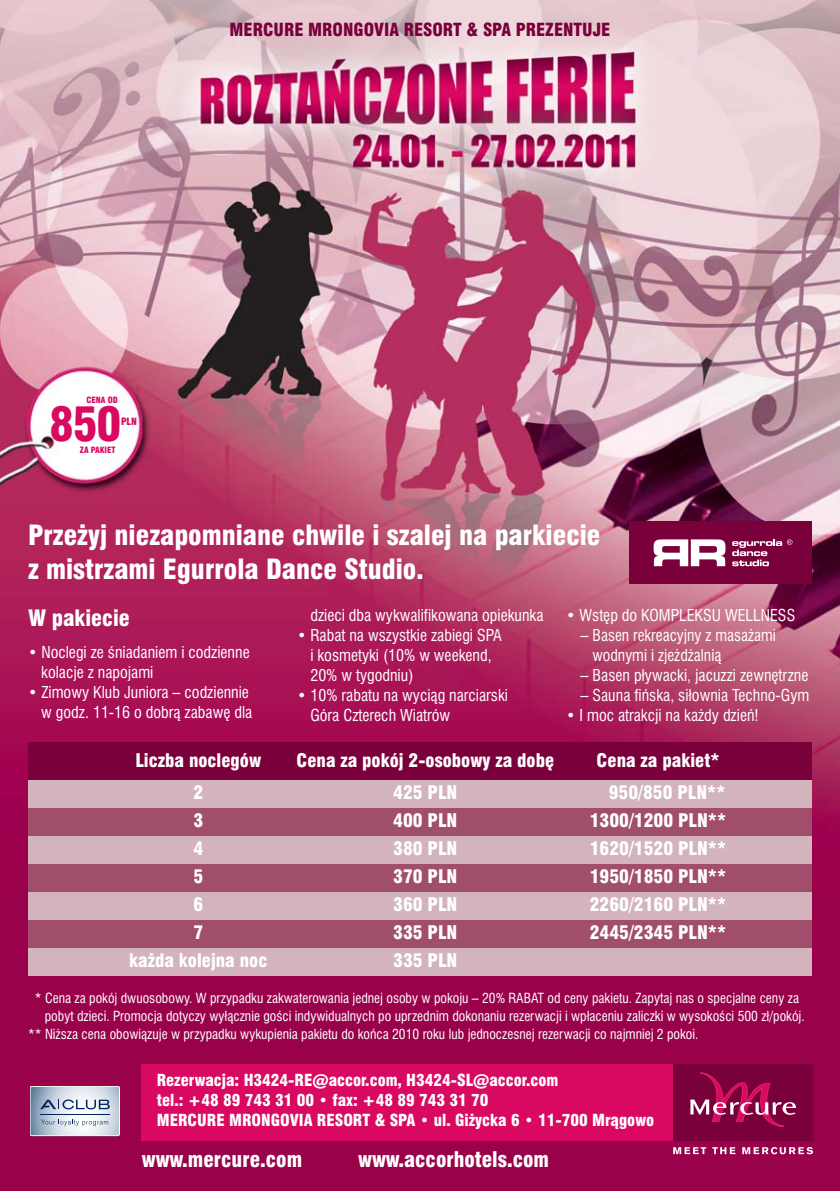
<style>
.page{position:relative;width:840px;height:1191px;background:#fff}
.page>*{position:absolute;margin:0;border:0;box-sizing:border-box;transform-origin:0 0}
.t1{font:900 condensed 46.6px "Swiss 721 PL";color:#d90861}
.t2{font:900 condensed 27.2px/34px "Swiss 721 PL";color:#fff}
.t3{font:900 condensed 22px "Swiss 721 PL";color:#fff}
.t4{font:900 condensed 21px "Swiss 721 PL";color:#fff}
.t5{font:900 condensed 18.4px "Swiss 721 PL";color:#fff}
.t6{font:900 condensed 17.6px "Swiss 721 PL";color:#7a003c}
.t7{font:900 condensed 16.2px/20px "Swiss 721 PL";color:#fff}
.t8{font:condensed 16px/20px "Swiss 721 PL";color:#fff}
.t9{font:condensed 13.6px "Swiss 721 PL";color:#fff}
.t10{font:900 condensed 9.8px "Swiss 721 PL";color:#d90861}
.t11{font:900 condensed 8.4px "Swiss 721 PL";color:#d90861}
</style>
<div class="page">
<img style="left:0;top:0;width:839px;height:1191px">
<div style="left:142px;top:1063px;width:546px;height:77px;background:#d90861"></div>
<div style="left:672px;top:1063px;width:140px;height:77px;background:#7a003c"></div>
<svg style="left:690px;top:1072px;width:105px;height:54px"></svg>
<svg style="left:672px;top:1147px;width:33px;height:7px"></svg>
<svg style="left:711px;top:1147px;width:24px;height:7px"></svg>
<svg style="left:741px;top:1147px;width:71px;height:7px"></svg>
<div style="left:31px;top:1086px;width:89px;height:50px;background:#eff1f4;border-radius:2px"></div>
<svg style="left:30px;top:1086px;width:89px;height:49px"></svg>
<div style="left:30px;top:1086px;width:89px;height:49px;border:1px solid #fff;border-radius:2px"></div>
<svg style="left:40px;top:1099px;width:70px;height:10px"></svg>
<hr style="left:40px;top:1114px;width:70px;height:1px;background:#00235d">
<svg style="left:41px;top:1119px;width:67px;height:7px"></svg>
<div style="left:28px;top:742px;width:783px;height:233px;background:#d3b3bc"></div>
<div style="left:28px;top:742px;width:783px;height:38px;background:#7a003c"></div>
<div style="left:28px;top:808px;width:783px;height:28px;background:#a14e6d"></div>
<div style="left:28px;top:864px;width:783px;height:28px;background:#a14e6d"></div>
<div style="left:28px;top:920px;width:783px;height:27px;background:#a14e6d"></div>
<div style="left:629px;top:521px;width:182px;height:63px;background:#7a003c"></div>
<svg style="left:653px;top:539px;width:72px;height:27px"></svg>
<svg style="left:732px;top:539px;width:60px;height:27px"></svg>
<p class="t6" style="left:229px;top:23px;width:382px">MERCURE MRONGOVIA RESORT &amp; SPA PREZENTUJE</p>
<p class="t11" style="left:86px;top:396px;width:33px">CENA OD</p>
<h1 class="t1" style="left:49px;top:406px;width:74px">850</h1>
<p class="t10" style="left:121px;top:417px;width:18px">PLN</p>
<p class="t11" style="left:80px;top:447px;width:37px">ZA PAKIET</p>
<h2 class="t2" style="left:28px;top:520px;width:573px">Prze˝yj niezapomniane chwile i szalej na parkiecie z mistrzami Egurrola Dance Studio.</h2>
<h3 class="t3" style="left:28px;top:609px;width:103px">W pakiecie</h3>
<p class="t8" style="left:41px;top:643px;width:210px;text-indent:-13px">• Noclegi ze Êniadaniem i codzienne kolacje z napojami</p>
<p class="t8" style="left:28px;top:683px;width:226px;text-align:right">• Zimowy Klub Juniora – codziennie w godz. 11-16 o dobrà zabaw´ dla</p>
<p class="t8" style="left:310px;top:606px;width:234px">dzieci dba wykwalifikowana opiekunka</p>
<p class="t8" style="left:310px;top:626px;width:193px;text-indent:-13px">• Rabat na wszystkie zabiegi SPA i kosmetyki (10% w weekend,<br>20% w tygodniu)</p>
<p class="t8" style="left:310px;top:686px;width:199px;text-indent:-13px">• 10% rabatu na wyciàg narciarski<br>Góra Czterech Wiatrów</p>
<p class="t8" style="left:566px;top:606px;width:230px">• Wst´p do KOMPLEKSU WELLNESS</p>
<p class="t8" style="left:592px;top:626px;width:185px;text-indent:-12px">– Basen rekreacyjny z masa˝ami wodnymi i zje˝d˝alnià</p>
<p class="t8" style="left:580px;top:666px;width:229px">– Basen pływacki, jacuzzi zewn´trzne</p>
<p class="t8" style="left:580px;top:686px;width:230px">– Sauna fiƒska, siłownia Techno-Gym</p>
<p class="t8" style="left:566px;top:706px;width:194px">• I moc atrakcji na ka˝dy dzieƒ!</p>
<p class="t5" style="left:135px;top:752px;width:127px">Liczba noclegów</p>
<p class="t5" style="left:296px;top:752px;width:259px">Cena za pokój 2-osobowy za dob´</p>
<p class="t5" style="left:596px;top:752px;width:124px">Cena za pakiet*</p>
<p class="t5" style="left:193px;top:785px;width:11px">2</p>
<p class="t5" style="left:393px;top:785px;width:66px">425 PLN</p>
<p class="t5" style="left:608px;top:785px;width:118px">950/850 PLN**</p>
<p class="t5" style="left:193px;top:813px;width:11px">3</p>
<p class="t5" style="left:393px;top:813px;width:66px">400 PLN</p>
<p class="t5" style="left:589px;top:813px;width:138px">1300/1200 PLN**</p>
<p class="t5" style="left:193px;top:841px;width:11px">4</p>
<p class="t5" style="left:393px;top:841px;width:66px">380 PLN</p>
<p class="t5" style="left:589px;top:841px;width:138px">1620/1520 PLN**</p>
<p class="t5" style="left:193px;top:869px;width:11px">5</p>
<p class="t5" style="left:393px;top:869px;width:66px">370 PLN</p>
<p class="t5" style="left:589px;top:869px;width:138px">1950/1850 PLN**</p>
<p class="t5" style="left:193px;top:897px;width:11px">6</p>
<p class="t5" style="left:393px;top:897px;width:66px">360 PLN</p>
<p class="t5" style="left:589px;top:897px;width:138px">2260/2160 PLN**</p>
<p class="t5" style="left:193px;top:925px;width:11px">7</p>
<p class="t5" style="left:393px;top:925px;width:66px">335 PLN</p>
<p class="t5" style="left:589px;top:925px;width:138px">2445/2345 PLN**</p>
<p class="t5" style="left:129px;top:953px;width:140px">ka˝da kolejna noc</p>
<p class="t5" style="left:393px;top:953px;width:66px">335 PLN</p>
<p class="t9" style="left:35px;top:993px;width:765px">* Cena za pokój dwuosobowy. W przypadku zakwaterowania jednej osoby w pokoju – 20% RABAT od ceny pakietu. Zapytaj nas o specjalne ceny za</p>
<p class="t9" style="left:45px;top:1011px;width:761px">pobyt dzieci. Promocja dotyczy wyłàcznie goÊci indywidualnych po uprzednim dokonaniu rezerwacji i wpłaceniu zaliczki w wysokoÊci 500 zł/pokój.</p>
<p class="t9" style="left:28px;top:1029px;width:671px">** Ni˝sza cena obowiàzuje w przypadku wykupienia pakietu do koƒca 2010 roku lub jednoczesnej rezerwacji co najmniej 2 pokoi.</p>
<p class="t7" style="left:157px;top:1071px;width:498px">Rezerwacja: H3424-RE@accor.com, H3424-SL@accor.com<br>tel.: +48 89 743 31 00 • fax: +48 89 743 31 70<br>MERCURE MRONGOVIA RESORT &amp; SPA • ul. Gi˝ycka 6 • 11-700 Mràgowo</p>
<h3 class="t4" style="left:142px;top:1150px;width:162px">www.mercure.com</h3>
<h3 class="t4" style="left:358px;top:1150px;width:192px">www.accorhotels.com</h3>
</div>
